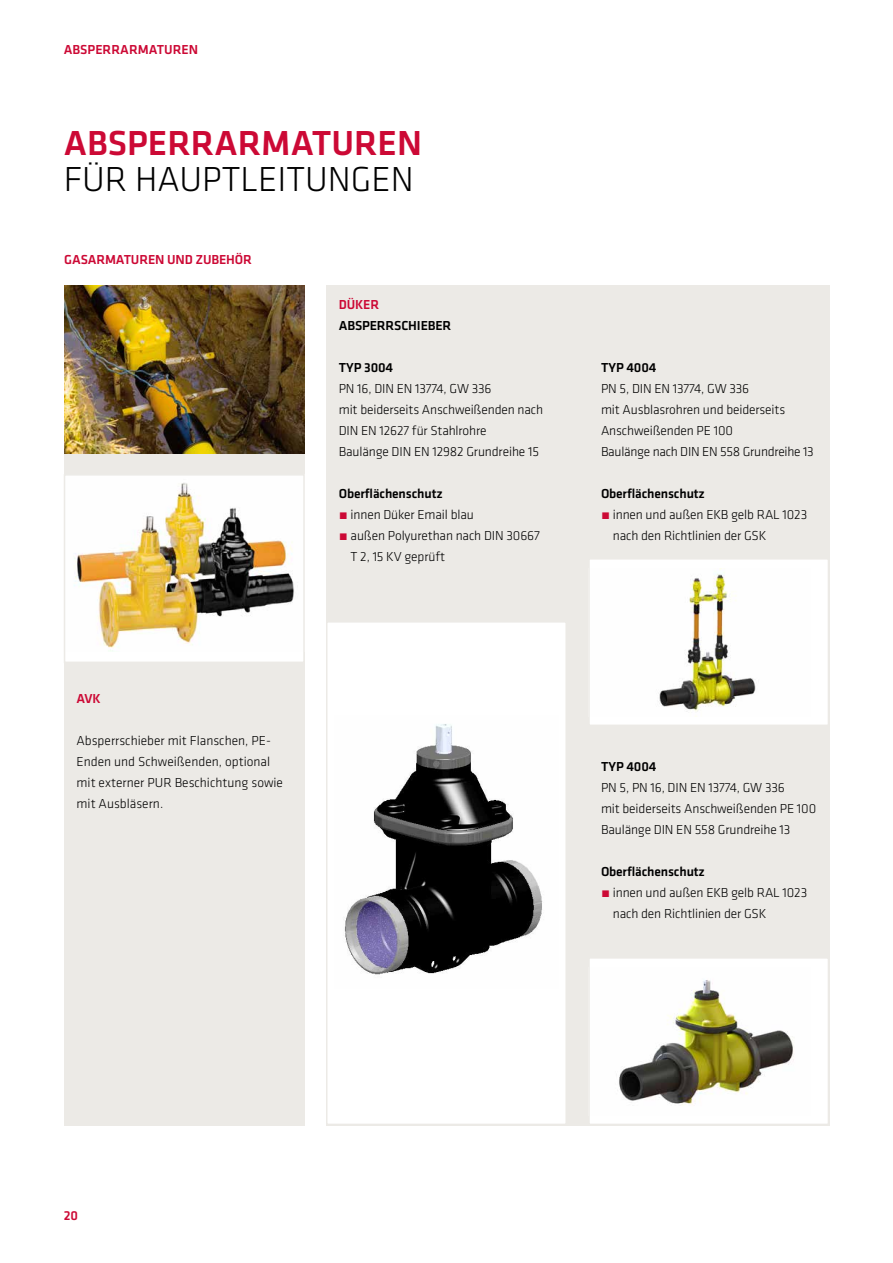
<style>
.page{position:relative;width:893px;height:1263px;background:#fff}
.page>*{position:absolute;margin:0;border:0;box-sizing:border-box;transform-origin:0 0}
.t1{font:300 36px "GC Klavika Fein";color:#000}
.t2{font:500 36px "GC Klavika Fein";color:#cc0935}
.t3{font:300 13.5px/21px "GC Klavika Fein";letter-spacing:-.01em;color:#000}
.t4{font:500 13.5px "GC Klavika Fein";letter-spacing:-.01em;color:#000}
.t5{font:500 13.5px "GC Klavika Fein";letter-spacing:-.01em;color:#cc0935}
.s1{color:#cc0935}
</style>
<div class="page">
<div style="left:64px;top:285px;width:241px;height:840px;background:#eceae6"></div>
<div style="left:326px;top:285px;width:503px;height:840px;background:#eceae6"></div>
<img style="left:64px;top:285px;width:241px;height:168px">
<div style="left:65px;top:475px;width:239px;height:187px;background:#fff"></div>
<img style="left:74px;top:482px;width:220px;height:169px">
<div style="left:64px;top:474px;width:241px;height:189px;border:2px solid #eceae6"></div>
<div style="left:327px;top:622px;width:239px;height:502px;background:#fff"></div>
<img style="left:344px;top:724px;width:199px;height:251px">
<div style="left:326px;top:621px;width:241px;height:504px;border:2px solid #eceae6"></div>
<div style="left:589px;top:559px;width:239px;height:166px;background:#fff"></div>
<img style="left:659px;top:568px;width:97px;height:149px">
<div style="left:588px;top:558px;width:241px;height:168px;border:2px solid #eceae6"></div>
<div style="left:589px;top:958px;width:239px;height:166px;background:#fff"></div>
<img style="left:619px;top:980px;width:175px;height:126px">
<div style="left:588px;top:957px;width:241px;height:168px;border:2px solid #eceae6"></div>
<p class="t5" style="left:64px;top:40px;width:136px">ABSPERRARMATUREN</p>
<h1 class="t2" style="left:64px;top:118px;width:360px">ABSPERRARMATUREN</h1>
<h1 class="t1" style="left:64px;top:157px;width:351px">FÜR HAUPTLEITUNGEN</h1>
<p class="t5" style="left:64px;top:250px;width:189px">GASARMATUREN UND ZUBEHÖR</p>
<p class="t5" style="left:77px;top:689px;width:26px">AVK</p>
<p class="t3" style="left:77px;top:729px;width:208px">Absperrschieber mit Flanschen, PE-<br>Enden und Schweißenden, optional mit externer PUR Beschichtung sowie mit Ausbläsern.</p>
<p class="t5" style="left:339px;top:295px;width:42px">DÜKER</p>
<p class="t4" style="left:339px;top:316px;width:114px">ABSPERRSCHIEBER</p>
<p class="t4" style="left:339px;top:358px;width:56px">TYP 3004</p>
<p class="t3" style="left:339px;top:377px;width:206px">PN 16, DIN EN 13774, GW 336<br>mit beiderseits Anschweißenden nach<br>DIN EN 12627 für Stahlrohre<br>Baulänge DIN EN 12982 Grundreihe 15</p>
<p class="t4" style="left:339px;top:484px;width:105px">Oberflächenschutz</p>
<p class="t3" style="left:339px;top:503px;width:136px"><span class="s1">•</span> innen Düker Email blau</p>
<p class="t3" style="left:351px;top:524px;width:191px;text-indent:-12px"><span class="s1">•</span> außen Polyurethan nach DIN 30667<br>T 2, 15 KV geprüft</p>
<p class="t4" style="left:601px;top:358px;width:57px">TYP 4004</p>
<p class="t3" style="left:601px;top:378px;width:214px">PN 5, DIN EN 13774, GW 336<br>mit Ausblasrohren und beiderseits<br>Anschweißenden PE 100<br>Baulänge nach DIN EN 558 Grundreihe 13</p>
<p class="t4" style="left:601px;top:484px;width:105px">Oberflächenschutz</p>
<p class="t3" style="left:613px;top:504px;width:196px;text-indent:-12px"><span class="s1">•</span> innen und außen EKB gelb RAL 1023 nach den Richtlinien der GSK</p>
<p class="t4" style="left:601px;top:757px;width:57px">TYP 4004</p>
<p class="t3" style="left:601px;top:777px;width:217px">PN 5, PN 16, DIN EN 13774, GW 336<br>mit beiderseits Anschweißenden PE 100<br>Baulänge DIN EN 558 Grundreihe 13</p>
<p class="t4" style="left:601px;top:862px;width:105px">Oberflächenschutz</p>
<p class="t3" style="left:613px;top:882px;width:196px;text-indent:-12px"><span class="s1">•</span> innen und außen EKB gelb RAL 1023 nach den Richtlinien der GSK</p>
<p class="t5" style="left:64px;top:1207px;width:16px">20</p>
</div>
